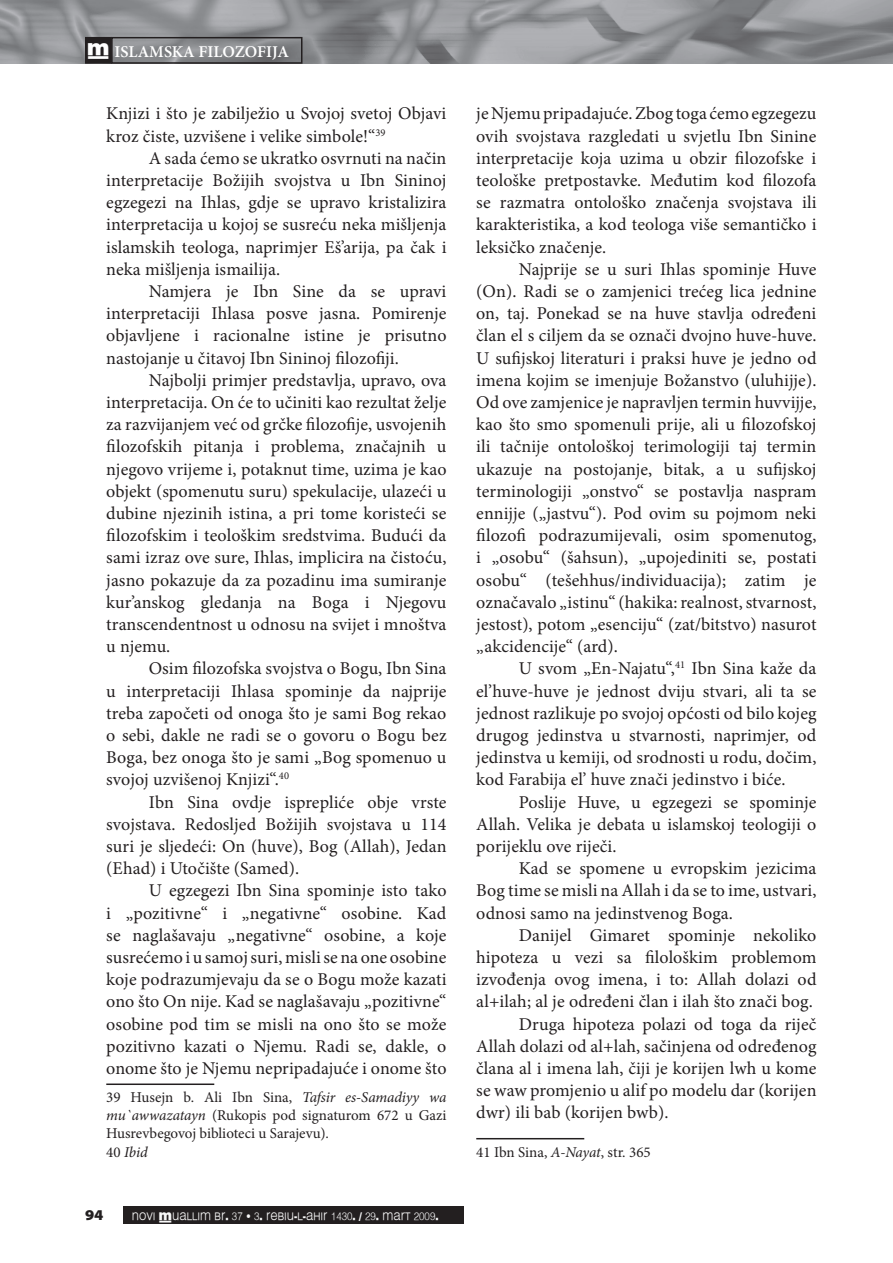
<style>
.page{position:relative;width:893px;height:1263px;background:#fff}
.page>*{position:absolute;margin:0;border:0;box-sizing:border-box;transform-origin:0 0}
.t1{font:18px/22.2px "Minion Pro";letter-spacing:.005em;color:#231f20;text-align:justify}
.t2{font:600 16.5px "Minion Pro";color:#fff}
.t3{font:15px/18.1px "Minion Pro";color:#231f20}
.t4{font:900 semi-expanded 15px "Myriad Pro";color:#231f20}
.t5{font:10.8px "Muallim";color:#f9f9f9;scale:.91 1}
.s1{font-family:"Muallim";font-weight:400}
.s2{font-style:italic}
</style>
<div class="page">
<img style="left:0;top:0;width:893px;height:64px">
<div style="left:86px;top:38px;width:25px;height:25px;background:#231f20"></div>
<div style="left:85px;top:37px;width:27px;height:27px;border:2px solid #231f20"></div>
<div style="left:111px;top:37px;width:191px;height:27px;border:2px solid #231f20"></div>
<div style="left:123px;top:1206px;width:340px;height:18px;background:#231f20"></div>
<hr style="left:106px;top:1083px;width:108px;height:2px;background:#231f20">
<hr style="left:476px;top:1138px;width:108px;height:1px;background:#231f20">
<p class="t2" style="left:87px;top:40px;width:203px"><span class="s1">†</span> ISLAMSKA FILOZOFIJA</p>
<p class="t1" style="left:106px;top:103px;width:342px">Knjizi i što je zabilježio u Svojoj svetoj Objavi kroz čiste, uzvišene i velike simbole!“<sup>39</sup></p>
<p class="t1" style="left:106px;top:147px;width:342px;text-indent:43px">A sada ćemo se ukratko osvrnuti na način interpretacije Božijih svojstva u Ibn Sininoj egzegezi na Ihlas, gdje se upravo kristalizira interpretacija u kojoj se susreću neka mišljenja islamskih teologa, naprimjer Eš’arija, pa čak i neka mišljenja ismailija.</p>
<p class="t1" style="left:106px;top:280px;width:342px;text-indent:43px">Namjera je Ibn Sine da se upravi interpretaciji Ihlasa posve jasna. Pomirenje objavljene i racionalne istine je prisutno nastojanje u čitavoj Ibn Sininoj filozofiji.</p>
<p class="t1" style="left:106px;top:369px;width:342px;text-indent:43px">Najbolji primjer predstavlja, upravo, ova interpretacija. On će to učiniti kao rezultat želje za razvijanjem već od grčke filozofije, usvojenih filozofskih pitanja i problema, značajnih u njegovo vrijeme i, potaknut time, uzima je kao objekt (spomenutu suru) spekulacije, ulazeći u dubine njezinih istina, a pri tome koristeći se filozofskim i teološkim sredstvima. Budući da sami izraz ove sure, Ihlas, implicira na čistoću, jasno pokazuje da za pozadinu ima sumiranje kur’anskog gledanja na Boga i Njegovu transcendentnost u odnosu na svijet i mnoštva u njemu.</p>
<p class="t1" style="left:106px;top:657px;width:342px;text-indent:43px">Osim filozofska svojstva o Bogu, Ibn Sina u interpretaciji Ihlasa spominje da najprije treba započeti od onoga što je sami Bog rekao o sebi, dakle ne radi se o govoru o Bogu bez Boga, bez onoga što je sami „Bog spomenuo u svojoj uzvišenoj Knjizi“.<sup>40</sup></p>
<p class="t1" style="left:106px;top:791px;width:342px;text-indent:43px">Ibn Sina ovdje isprepliće obje vrste svojstava. Redosljed Božijih svojstava u 114 suri je sljedeći: On (huve), Bog (Allah), Jedan (Ehad) i Utočište (Samed).</p>
<p class="t1" style="left:106px;top:880px;width:342px;text-indent:43px">U egzegezi Ibn Sina spominje isto tako i „pozitivne“ i „negativne“ osobine. Kad se naglašavaju „negativne“ osobine, a koje susrećemo i u samoj suri, misli se na one osobine koje podrazumjevaju da se o Bogu može kazati ono što On nije. Kad se naglašavaju „pozitivne“ osobine pod tim se misli na ono što se može pozitivno kazati o Njemu. Radi se, dakle, o onome što je Njemu nepripadajuće i onome što</p>
<p class="t3" style="left:106px;top:1088px;width:342px">39 Husejn b. Ali Ibn Sina, <span class="s2">Tafsir es-Samadiyy wa mu`awwazatayn</span> (Rukopis pod signaturom 672 u Gazi Husrevbegovoj biblioteci u Sarajevu)<span class="s2">.<br></span>40 <span class="s2">Ibid</span></p>
<p class="t4" style="left:85px;top:1206px;width:20px">94</p>
<p class="t5" style="left:132px;top:1209px;width:339px">NOVI †UALLIM BR. 37 • 3. REBIU-L-AHIR 1430. / 29. MART 2009.</p>
<p class="t1" style="left:476px;top:103px;width:342px">je Njemu pripadajuće. Zbog toga ćemo egzegezu ovih svojstava razgledati u svjetlu Ibn Sinine interpretacije koja uzima u obzir filozofske i teološke pretpostavke. Međutim kod filozofa se razmatra ontološko značenja svojstava ili karakteristika, a kod teologa više semantičko i leksičko značenje.</p>
<p class="t1" style="left:476px;top:258px;width:342px;text-indent:43px">Najprije se u suri Ihlas spominje Huve (On). Radi se o zamjenici trećeg lica jednine on, taj. Ponekad se na huve stavlja određeni član el s ciljem da se označi dvojno huve-huve.<br>U sufijskoj literaturi i praksi huve je jedno od imena kojim se imenjuje Božanstvo (uluhijje).<br>Od ove zamjenice je napravljen termin huvvijje, kao što smo spomenuli prije, ali u filozofskoj ili tačnije ontološkoj terimologiji taj termin ukazuje na postojanje, bitak, a u sufijskoj terminologiji „onstvo“ se postavlja naspram ennijje („jastvu“). Pod ovim su pojmom neki filozofi podrazumijevali, osim spomenutog, i „osobu“ (šahsun), „upojediniti se, postati osobu“ (tešehhus/individuacija); zatim je označavalo „istinu“ (hakika: realnost, stvarnost, jestost), potom „esenciju“ (zat/bitstvo) nasurot „akcidencije“ (ard).</p>
<p class="t1" style="left:476px;top:657px;width:342px;text-indent:43px">U svom „En-Najatu“,<sup>41</sup> Ibn Sina kaže da el’huve-huve je jednost dviju stvari, ali ta se jednost razlikuje po svojoj općosti od bilo kojeg drugog jedinstva u stvarnosti, naprimjer, od jedinstva u kemiji, od srodnosti u rodu, dočim, kod Farabija el’ huve znači jedinstvo i biće.</p>
<p class="t1" style="left:476px;top:791px;width:342px;text-indent:43px">Poslije Huve, u egzegezi se spominje Allah. Velika je debata u islamskoj teologiji o porijeklu ove riječi.</p>
<p class="t1" style="left:476px;top:857px;width:342px;text-indent:43px">Kad se spomene u evropskim jezicima Bog time se misli na Allah i da se to ime, ustvari, odnosi samo na jedinstvenog Boga.</p>
<p class="t1" style="left:519px;top:924px;width:299px">Danijel Gimaret spominje nekoliko</p>
<p class="t1" style="left:476px;top:946px;width:342px">hipoteza u vezi sa filološkim problemom</p>
<p class="t1" style="left:476px;top:968px;width:342px">izvođenja ovog imena, i to: Allah dolazi od</p>
<p class="t1" style="left:476px;top:991px;width:338px">al+ilah; al je određeni član i ilah što znači bog.</p>
<p class="t1" style="left:519px;top:1013px;width:299px">Druga hipoteza polazi od toga da riječ</p>
<p class="t1" style="left:476px;top:1035px;width:342px">Allah dolazi od al+lah, sačinjena od određenog</p>
<p class="t1" style="left:476px;top:1057px;width:342px">člana al i imena lah, čiji je korijen lwh u kome</p>
<p class="t1" style="left:476px;top:1079px;width:342px">se waw promjenio u alif po modelu dar (korijen</p>
<p class="t1" style="left:476px;top:1101px;width:194px">dwr) ili bab (korijen bwb).</p>
<p class="t3" style="left:476px;top:1143px;width:176px">41 Ibn Sina, <span class="s2">A-Nayat</span>, str. 365</p>
</div>
